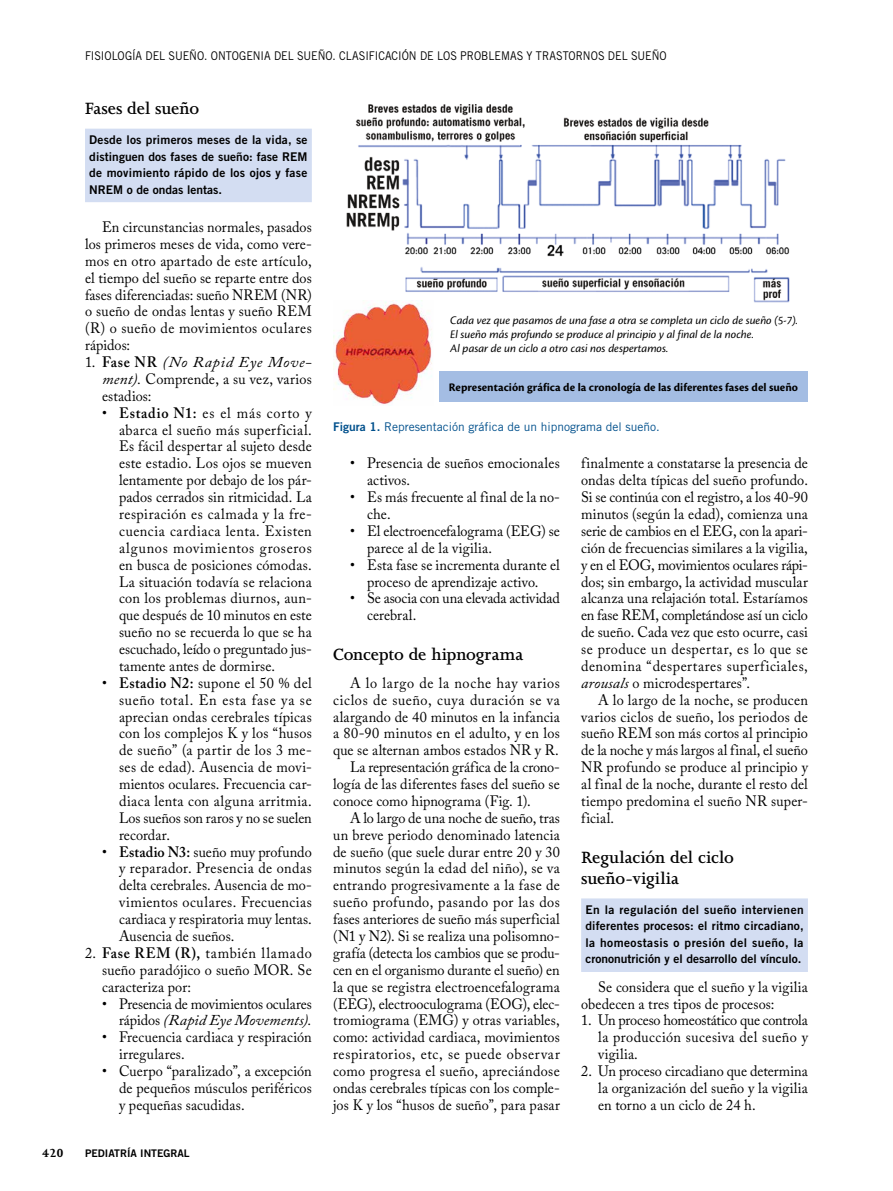
<style>
.page{position:relative;width:893px;height:1191px;background:#fff}
.page>*{position:absolute;margin:0;border:0;box-sizing:border-box;transform-origin:0 0}
.t1{font:600 18.75px/21px "Joanna MT Std";letter-spacing:-.005em;color:#000}
.t2{font:15px/16.8px "Adobe Caslon Pro";letter-spacing:.01em;color:#000;text-align:justify;scale:.95 1}
.t3{font:15px/17px "Adobe Caslon Pro";letter-spacing:-.01em;color:#000;text-align:right;scale:.95 1}
.t4{font:15px "Adobe Caslon Pro";letter-spacing:.045em;color:#000;scale:.95 1}
.t5{font:15px "Adobe Caslon Pro";letter-spacing:.03em;color:#000;scale:.95 1}
.t6{font:700 13.5px "Joanna MT Std";color:#000}
.t7{font:12px/16.5px "Trade Gothic Bold Two";color:#000;text-align:justify}
.t8{font:italic 12px/14.4px "Cronos Pro";letter-spacing:-.005em;color:#000}
.t9{font:12px "Trade Gothic";color:#000;scale:.9 1}
.t10{font:700 12px "Cronos Pro";letter-spacing:.005em;color:#000}
.t11{font:12px "Trade Gothic";color:#00508c}
.t12{font:10.5px "Trade Gothic Bold Two";color:#000}
.s1{font-weight:600}
.s2{font-style:italic}
.s3{font-family:"Trade Gothic Bold Two"}
</style>
<div class="page">
<div style="left:85px;top:129px;width:227px;height:73px;background:#d3ddf2"></div>
<div style="left:581px;top:898px;width:227px;height:74px;background:#d3ddf2"></div>
<img style="left:346px;top:104px;width:444px;height:198px">
<img style="left:333px;top:301px;width:101px;height:105px">
<div style="left:439px;top:371px;width:369px;height:31px;background:#a4bde3"></div>
<p class="t9" style="left:85px;top:49px;width:648px">FISIOLOGÍA DEL SUEÑO. ONTOGENIA DEL SUEÑO. CLASIFICACIÓN DE LOS PROBLEMAS Y TRASTORNOS DEL SUEÑO</p>
<p class="t1" style="left:85px;top:98px;width:116px">Fases del sueño</p>
<p class="t7" style="left:89px;top:131px;width:220px">Desde los primeros meses de la vida, se distinguen dos fases de sueño: fase REM de movimiento rápido de los ojos y fase NREM o de ondas lentas.</p>
<p class="t2" style="left:85px;top:218px;width:240px;text-indent:17px">En circunstancias normales, pasados los primeros meses de vida, como vere&shy;mos en otro apartado de este artículo, el tiempo del sueño se reparte entre dos fases diferenciadas: sueño NREM (NR) o sueño de ondas lentas y sueño REM (R) o sueño de movimientos oculares rápidos:</p>
<p class="t2" style="left:102px;top:353px;width:222px;text-indent:-17px">1. <span class="s1">Fase NR</span> <span class="s2">(No Rapid Eye Move&shy;ment).</span> Comprende, a su vez, varios estadios:</p>
<p class="t2" style="left:119px;top:404px;width:204px;text-indent:-17px">• <span class="s1">Estadio N1:</span> es el más corto y abarca el sueño más superficial.<br>Es fácil despertar al sujeto desde este estadio. Los ojos se mueven lentamente por debajo de los pár&shy;pados cerrados sin ritmicidad. La respiración es calmada y la fre&shy;cuencia cardiaca lenta. Existen algunos movimientos groseros en busca de posiciones cómodas.<br>La situación todavía se relaciona con los problemas diurnos, aun&shy;que después de 10 minutos en este sueño no se recuerda lo que se ha escuchado, leído o preguntado jus&shy;tamente antes de dormirse.</p>
<p class="t2" style="left:119px;top:674px;width:204px;text-indent:-17px">• <span class="s1">Estadio N2:</span> supone el 50 % del sueño total. En esta fase ya se aprecian ondas cerebrales típicas con los complejos K y los “husos de sueño” (a partir de los 3 me&shy;ses de edad). Ausencia de movi&shy;mientos oculares. Frecuencia car&shy;diaca lenta con alguna arritmia.<br>Los sueños son raros y no se suelen recordar.</p>
<p class="t2" style="left:119px;top:843px;width:204px;text-indent:-17px">• <span class="s1">Estadio N3:</span> sueño muy profundo y reparador. Presencia de ondas delta cerebrales. Ausencia de mo&shy;vimientos oculares. Frecuencias cardiaca y respiratoria muy lentas.<br>Ausencia de sueños.</p>
<p class="t2" style="left:102px;top:944px;width:222px;text-indent:-17px">2. <span class="s1">Fase REM (R),</span> también llamado sueño paradójico o sueño MOR. Se caracteriza por:</p>
<p class="t3" style="left:102px;top:995px;width:222px">• Presencia de movimientos oculares rápidos <span class="s2">(Rapid Eye Movements).</span></p>
<p class="t2" style="left:119px;top:1028px;width:204px;text-indent:-17px">• Frecuencia cardiaca y respiración irregulares.</p>
<p class="t2" style="left:119px;top:1062px;width:204px;text-indent:-17px">• Cuerpo “paralizado”, a excepción de pequeños músculos periféricos y pequeñas sacudidas.</p>
<p class="t6" style="left:42px;top:1145px;width:23px">420</p>
<p class="t12" style="left:85px;top:1146px;width:106px">PEDIATRÍA INTEGRAL</p>
<p class="t8" style="left:450px;top:313px;width:349px">Cada vez que pasamos de una fase a otra se completa un ciclo de sueño (5-7).<br>El sueño más profundo se produce al principio y al final de la noche.<br>Al pasar de un ciclo a otro casi nos despertamos.</p>
<p class="t10" style="left:449px;top:380px;width:351px">Representación gráfica de la cronología de las diferentes fases del sueño</p>
<p class="t11" style="left:333px;top:419px;width:328px"><span class="s3">Figura 1.</span> REPRESENTACIÓN GRÁFICA DE UN HIPNOGRAMA DEL SUEÑO.</p>
<p class="t2" style="left:367px;top:455px;width:204px;text-indent:-17px">• Presencia de sueños emocionales activos.</p>
<p class="t2" style="left:367px;top:488px;width:204px;text-indent:-17px">• Es más frecuente al final de la no&shy;che.</p>
<p class="t2" style="left:367px;top:522px;width:204px;text-indent:-17px">• El electroencefalograma (EEG) se parece al de la vigilia.</p>
<p class="t2" style="left:350px;top:556px;width:222px;text-align:center">• Esta fase se incrementa durante el proceso de aprendizaje activo.</p>
<p class="t2" style="left:367px;top:590px;width:204px;text-indent:-17px">• Se asocia con una elevada actividad cerebral.</p>
<p class="t1" style="left:333px;top:644px;width:192px">Concepto de hipnograma</p>
<p class="t4" style="left:350px;top:674px;width:222px">A lo largo de la noche hay varios</p>
<p class="t4" style="left:333px;top:690px;width:240px">ciclos de sueño, cuya duración se va</p>
<p class="t2" style="left:333px;top:708px;width:240px">alargando de 40 minutos en la infancia</p>
<p class="t2" style="left:333px;top:725px;width:240px">a 80-90 minutos en el adulto, y en los</p>
<p class="t2" style="left:333px;top:741px;width:239px">que se alternan ambos estados NR y R.</p>
<p class="t3" style="left:350px;top:758px;width:222px">La representación gráfica de la crono-</p>
<p class="t2" style="left:333px;top:775px;width:240px">logía de las diferentes fases del sueño se</p>
<p class="t2" style="left:333px;top:792px;width:210px">conoce como hipnograma (Fig. 1).</p>
<p class="t3" style="left:350px;top:809px;width:222px">A lo largo de una noche de sueño, tras</p>
<p class="t2" style="left:333px;top:826px;width:240px">un breve periodo denominado latencia</p>
<p class="t2" style="left:333px;top:843px;width:240px">de sueño (que suele durar entre 20 y 30</p>
<p class="t2" style="left:333px;top:860px;width:240px">minutos según la edad del niño), se va</p>
<p class="t2" style="left:333px;top:876px;width:240px">entrando progresivamente a la fase de</p>
<p class="t5" style="left:333px;top:893px;width:240px">sueño profundo, pasando por las dos</p>
<p class="t2" style="left:333px;top:910px;width:240px">fases anteriores de sueño más superficial</p>
<p class="t2" style="left:333px;top:927px;width:240px">(N1 y N2). Si se realiza una polisomno-</p>
<p class="t2" style="left:333px;top:944px;width:240px">grafía (detecta los cambios que se produ-</p>
<p class="t2" style="left:333px;top:961px;width:240px">cen en el organismo durante el sueño) en</p>
<p class="t2" style="left:333px;top:978px;width:240px">la que se registra electroencefalograma</p>
<p class="t2" style="left:333px;top:995px;width:240px">(EEG), electrooculograma (EOG), elec-</p>
<p class="t2" style="left:333px;top:1011px;width:240px">tromiograma (EMG) y otras variables,</p>
<p class="t2" style="left:333px;top:1028px;width:240px">como: actividad cardiaca, movimientos</p>
<p class="t4" style="left:333px;top:1045px;width:240px">respiratorios, etc, se puede observar</p>
<p class="t2" style="left:333px;top:1062px;width:240px">como progresa el sueño, apreciándose</p>
<p class="t2" style="left:333px;top:1079px;width:240px">ondas cerebrales típicas con los comple-</p>
<p class="t2" style="left:333px;top:1096px;width:240px">jos K y los “husos de sueño”, para pasar</p>
<p class="t2" style="left:581px;top:455px;width:240px">finalmente a constatarse la presencia de ondas delta típicas del sueño profundo.<br>Si se continúa con el registro, a los 40-90 minutos (según la edad), comienza una serie de cambios en el EEG, con la apari&shy;ción de frecuencias similares a la vigilia, y en el EOG, movimientos oculares rápi&shy;dos; sin embargo, la actividad muscular alcanza una relajación total. Estaríamos en fase REM, completándose así un ciclo de sueño. Cada vez que esto ocurre, casi se produce un despertar, es lo que se denomina “despertares superficiales, <span class="s2">arousals</span> o microdespertares”.</p>
<p class="t2" style="left:581px;top:691px;width:240px;text-indent:17px">A lo largo de la noche, se producen varios ciclos de sueño, los periodos de sueño REM son más cortos al principio de la noche y más largos al final, el sueño NR profundo se produce al principio y al final de la noche, durante el resto del tiempo predomina el sueño NR super&shy;ficial.</p>
<p class="t1" style="left:581px;top:847px;width:154px">Regulación del ciclo sueño‑vigilia</p>
<p class="t7" style="left:585px;top:901px;width:220px">En la regulación del sueño intervienen diferentes procesos: el ritmo circadiano, la homeostasis o presión del sueño, la crononutrición y el desarrollo del vínculo.</p>
<p class="t2" style="left:581px;top:978px;width:240px;text-indent:17px">Se considera que el sueño y la vigilia obedecen a tres tipos de procesos:</p>
<p class="t2" style="left:598px;top:1011px;width:222px;text-indent:-17px">1. Un proceso homeostático que controla la producción sucesiva del sueño y vigilia.</p>
<p class="t2" style="left:598px;top:1062px;width:222px;text-indent:-17px">2. Un proceso circadiano que determina la organización del sueño y la vigilia en torno a un ciclo de 24 h.</p>
</div>
